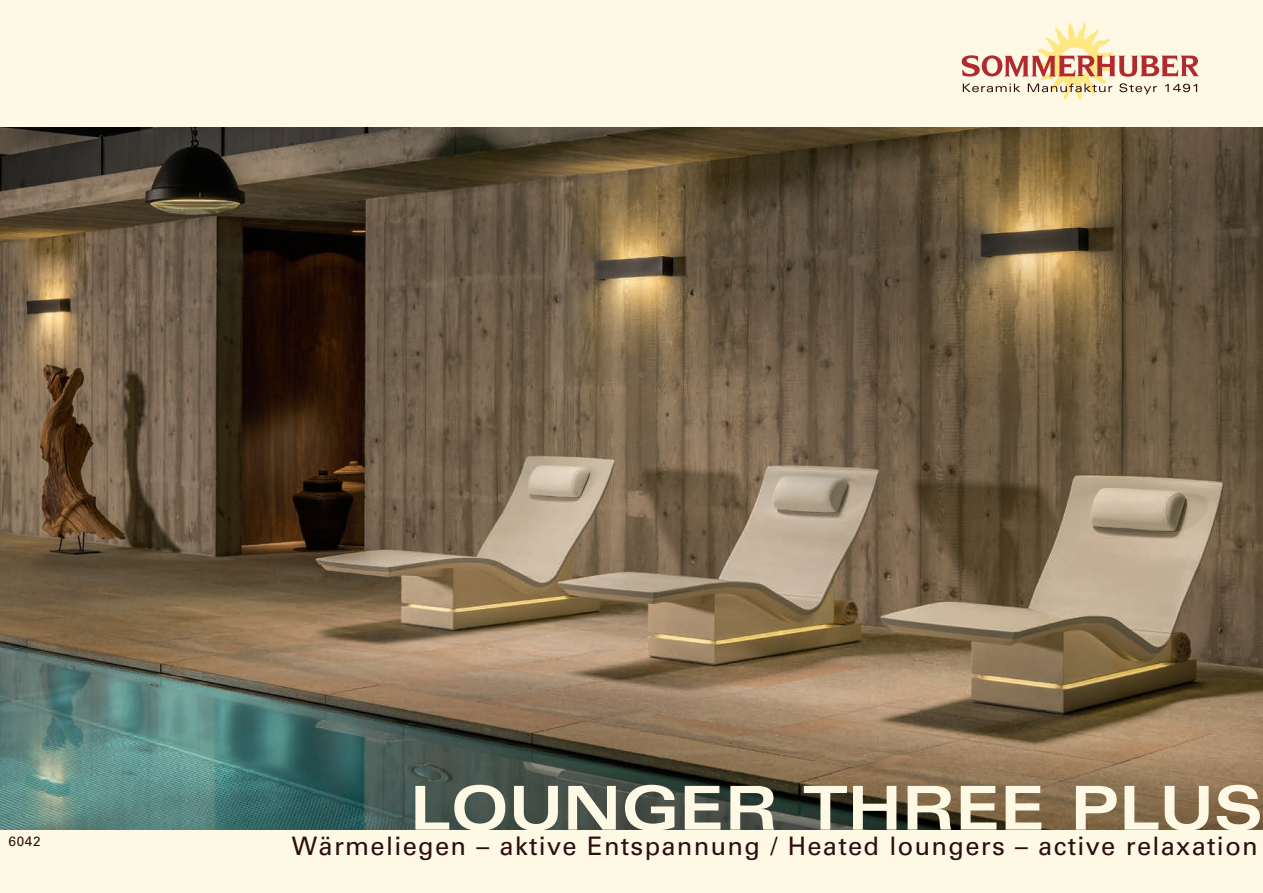
<style>
.page{position:relative;width:1263px;height:893px;background:#fef9e5}
.page>*{position:absolute;margin:0;border:0;box-sizing:border-box;transform-origin:0 0}
.t1{font:700 expanded 60.6px "Univers LT Std";color:#fef9e5}
.t2{font:25.5px "Univers LT Std";letter-spacing:.05em;color:#2d0d0f}
.t3{font:13.5px "Univers LT Std";color:#2d0d0f}
</style>
<div class="page">
<img style="left:0;top:128px;width:1263px;height:701px">
<svg style="left:962px;top:22px;width:236px;height:78px"></svg>
<p class="t3" style="left:9px;top:834px;width:34px">6042</p>
<h1 class="t1" style="left:410px;top:774px;width:854px">LOUNGER THREE PLUS</h1>
<p class="t2" style="left:292px;top:831px;width:967px">Wärmeliegen – aktive Entspannung / Heated loungers – active relaxation</p>
</div>
